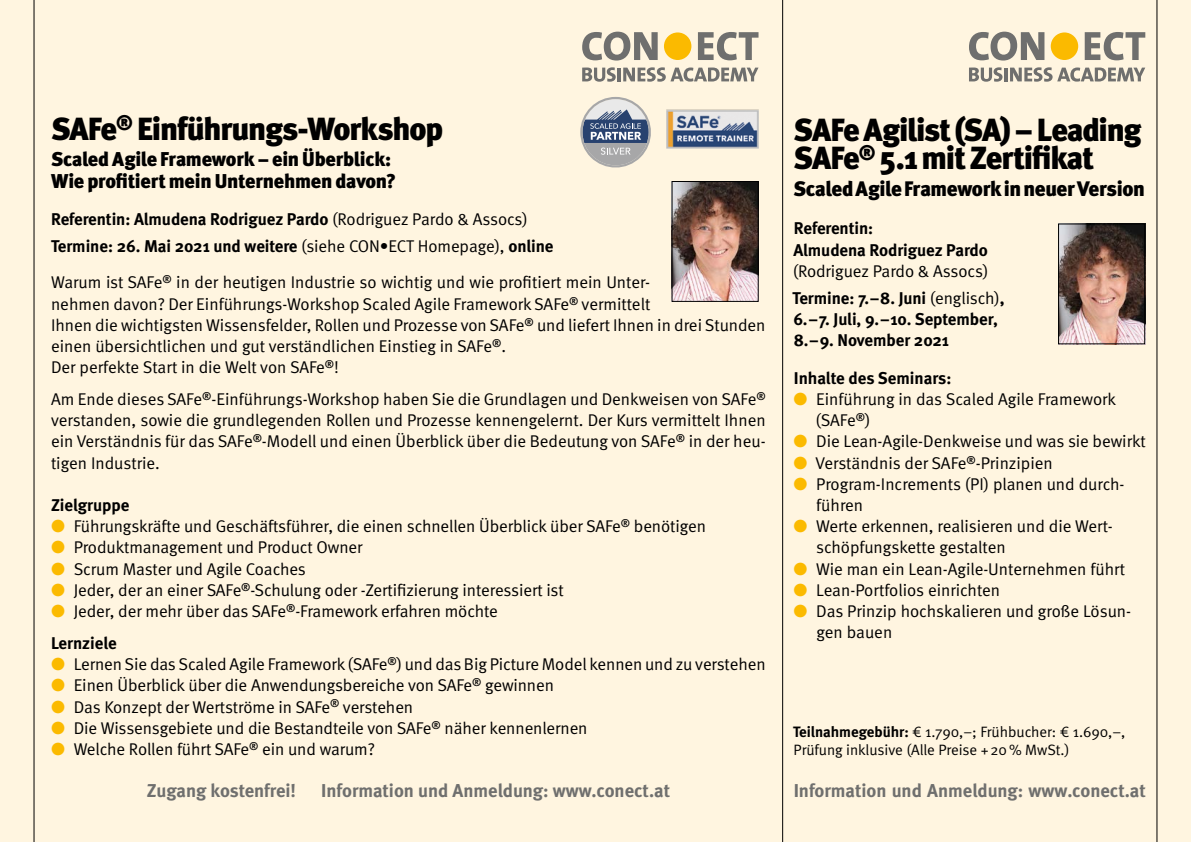
<style>
.page{position:relative;width:1191px;height:842px;background:#fff5e0}
.page>*{position:absolute;margin:0;border:0;box-sizing:border-box;transform-origin:0 0}
.t1{font:900 32px/28px "Meta";letter-spacing:-.04em;color:#000}
.t2{font:900 21px "Meta";letter-spacing:-.02em;color:#000}
.t3{font:900 20px/21.2px "Meta";letter-spacing:-.015em;color:#000}
.t4{font:700 18.6px "Meta";color:#6f6f6e}
.t5{font:17px/21.2px "Meta Normal";letter-spacing:-.005em;color:#000}
.t6{font:700 17px/21.2px "Meta";letter-spacing:-.005em;color:#000}
.t7{font:15px/18px "Meta Normal";color:#000}
.s1{font-family:"Meta Normal";font-weight:400}
.s2{font-family:"Meta Bold Expert";color:#fbba00}
.s3{font-family:"Meta";font-weight:700}
</style>
<div class="page">
<hr style="left:34px;top:0;width:1px;height:842px;background:#000">
<hr style="left:1156px;top:0;width:1px;height:842px;background:#000">
<hr style="left:782px;top:0;width:1px;height:842px;background:#000">
<svg style="left:582px;top:32px;width:75px;height:29px"></svg>
<div style="left:664px;top:32px;width:27px;height:28px;background:#fbba00;border-radius:50%"></div>
<svg style="left:698px;top:32px;width:60px;height:28px"></svg>
<svg style="left:582px;top:67px;width:176px;height:15px"></svg>
<img style="left:673px;top:183px;width:83px;height:117px">
<div style="left:671px;top:181px;width:87px;height:121px;border:1px solid #000"></div>
<svg style="left:580px;top:97px;width:70px;height:71px"></svg>
<img style="left:666px;top:109px;width:92px;height:40px">
<svg style="left:969px;top:32px;width:75px;height:29px"></svg>
<div style="left:1050px;top:32px;width:28px;height:28px;background:#fbba00;border-radius:50%"></div>
<svg style="left:1084px;top:32px;width:61px;height:28px"></svg>
<svg style="left:969px;top:67px;width:176px;height:15px"></svg>
<img style="left:1060px;top:226px;width:83px;height:116px">
<div style="left:1058px;top:224px;width:87px;height:120px;border:1px solid #000"></div>
<h1 class="t1" style="left:51px;top:114px;width:393px">SAFe<sup>®</sup> Einführungs-Workshop</h1>
<p class="t3" style="left:51px;top:149px;width:347px">Scaled Agile Framework – ein Überblick:<br>Wie profitiert mein Unternehmen davon?</p>
<p class="t6" style="left:51px;top:205px;width:504px;line-height:26.8px">Referentin: Almudena Rodriguez Pardo <span class="s1">(Rodriguez Pardo &amp; Assocs)<br></span>Termine: 26. Mai 2021 und weitere <span class="s1">(siehe CON•ECT Homepage),</span> online</p>
<p class="t5" style="left:51px;top:272px;width:716px">Warum ist SAFe<sup>®</sup> in der heutigen Industrie so wichtig und wie profitiert mein Unter-<br>nehmen davon? Der Einführungs-Workshop Scaled Agile Framework SAFe<sup>®</sup> vermittelt<br>Ihnen die wichtigsten Wissensfelder, Rollen und Prozesse von SAFe<sup>®</sup> und liefert Ihnen in drei Stunden einen übersichtlichen und gut verständlichen Einstieg in SAFe<sup>®</sup>.<br>Der perfekte Start in die Welt von SAFe<sup>®</sup>!</p>
<p class="t5" style="left:51px;top:388px;width:716px;text-align:justify">Am Ende dieses SAFe<sup>®</sup>-Einführungs-Workshop haben Sie die Grundlagen und Denkweisen von SAFe<sup>® </sup>verstanden, sowie die grundlegenden Rollen und Prozesse kennengelernt. Der Kurs vermittelt Ihnen ein Verständnis für das SAFe<sup>®</sup>-Modell und einen Überblick über die Bedeutung von SAFe<sup>®</sup> in der heu&shy;tigen Industrie.</p>
<p class="t6" style="left:51px;top:494px;width:80px">Zielgruppe</p>
<p class="t5" style="left:51px;top:516px;width:656px"><span class="s2">X</span> Führungskräfte und Geschäftsführer, die einen schnellen Überblick über SAFe<sup>®</sup> benötigen <span class="s2">X</span> Produktmanagement und Product Owner<br><span class="s2">X</span> Scrum Master und Agile Coaches<br><span class="s2">X</span> Jeder, der an einer SAFe<sup>®</sup>-Schulung oder -Zertifizierung interessiert ist<br><span class="s2">X</span> Jeder, der mehr über das SAFe<sup>®</sup>-Framework erfahren möchte</p>
<p class="t6" style="left:51px;top:632px;width:67px">Lernziele</p>
<p class="t5" style="left:51px;top:653px;width:716px"><span class="s2">X</span> Lernen Sie das Scaled Agile Framework (SAFe<sup>®</sup>) und das Big Picture Model kennen und zu verstehen <span class="s2">X</span> Einen Überblick über die Anwendungsbereiche von SAFe<sup>®</sup> gewinnen<br><span class="s2">X</span> Das Konzept der Wertströme in SAFe<sup>®</sup> verstehen<br><span class="s2">X</span> Die Wissensgebiete und die Bestandteile von SAFe<sup>®</sup> näher kennenlernen<br><span class="s2">X</span> Welche Rollen führt SAFe<sup>®</sup> ein und warum?</p>
<p class="t4" style="left:147px;top:780px;width:151px">Zugang kostenfrei!</p>
<p class="t4" style="left:321px;top:780px;width:350px">Information und Anmeldung: www.conect.at</p>
<h1 class="t1" style="left:793px;top:116px;width:349px">SAFe Agilist (SA) – Leading<br>SAFe<sup>®</sup> 5.1 mit Zertifikat</h1>
<p class="t2" style="left:793px;top:176px;width:353px">Scaled Agile Framework in neuer Version</p>
<p class="t6" style="left:793px;top:218px;width:196px">Referentin:<br>Almudena Rodriguez Pardo</p>
<p class="t5" style="left:792px;top:260px;width:197px">(Rodriguez Pardo &amp; Assocs)</p>
<p class="t6" style="left:792px;top:287px;width:214px">Termine: 7.–8. Juni <span class="s1">(englisch)</span>,<br>6.–7. Juli, 9.–10. September,<br>8.–9. November 2021</p>
<p class="t6" style="left:794px;top:367px;width:159px">Inhalte des Seminars:</p>
<p class="t5" style="left:793px;top:388px;width:324px"><span class="s2">X</span> Einführung in das Scaled Agile Framework</p>
<p class="t5" style="left:815px;top:410px;width:56px">(SAFe<sup>®</sup>)</p>
<p class="t5" style="left:793px;top:431px;width:354px"><span class="s2">X</span> Die Lean-Agile-Denkweise und was sie bewirkt</p>
<p class="t5" style="left:793px;top:452px;width:261px"><span class="s2">X</span> Verständnis der SAFe<sup>®</sup>-Prinzipien</p>
<p class="t5" style="left:793px;top:473px;width:332px"><span class="s2">X</span> Program-Increments (PI) planen und durch-</p>
<p class="t5" style="left:816px;top:494px;width:48px">führen</p>
<p class="t5" style="left:793px;top:516px;width:321px"><span class="s2">X</span> Werte erkennen, realisieren und die Wert-</p>
<p class="t5" style="left:816px;top:537px;width:191px">schöpfungskette gestalten</p>
<p class="t5" style="left:793px;top:558px;width:333px"><span class="s2">X</span> Wie man ein Lean-Agile-Unternehmen führt</p>
<p class="t5" style="left:793px;top:579px;width:208px"><span class="s2">X</span> Lean-Portfolios einrichten</p>
<p class="t5" style="left:793px;top:600px;width:339px"><span class="s2">X</span> Das Prinzip hochskalieren und große Lösun-</p>
<p class="t5" style="left:816px;top:622px;width:77px">gen bauen</p>
<p class="t7" style="left:793px;top:722px;width:334px"><span class="s3">Teilnahmegebühr:</span> € 1.790,–; Frühbucher: € 1.690,–,<br>Prüfung inklusive (Alle Preise +20% MwSt.)</p>
<p class="t4" style="left:793px;top:780px;width:354px">Information und Anmeldung: www.conect.at</p>
</div>
